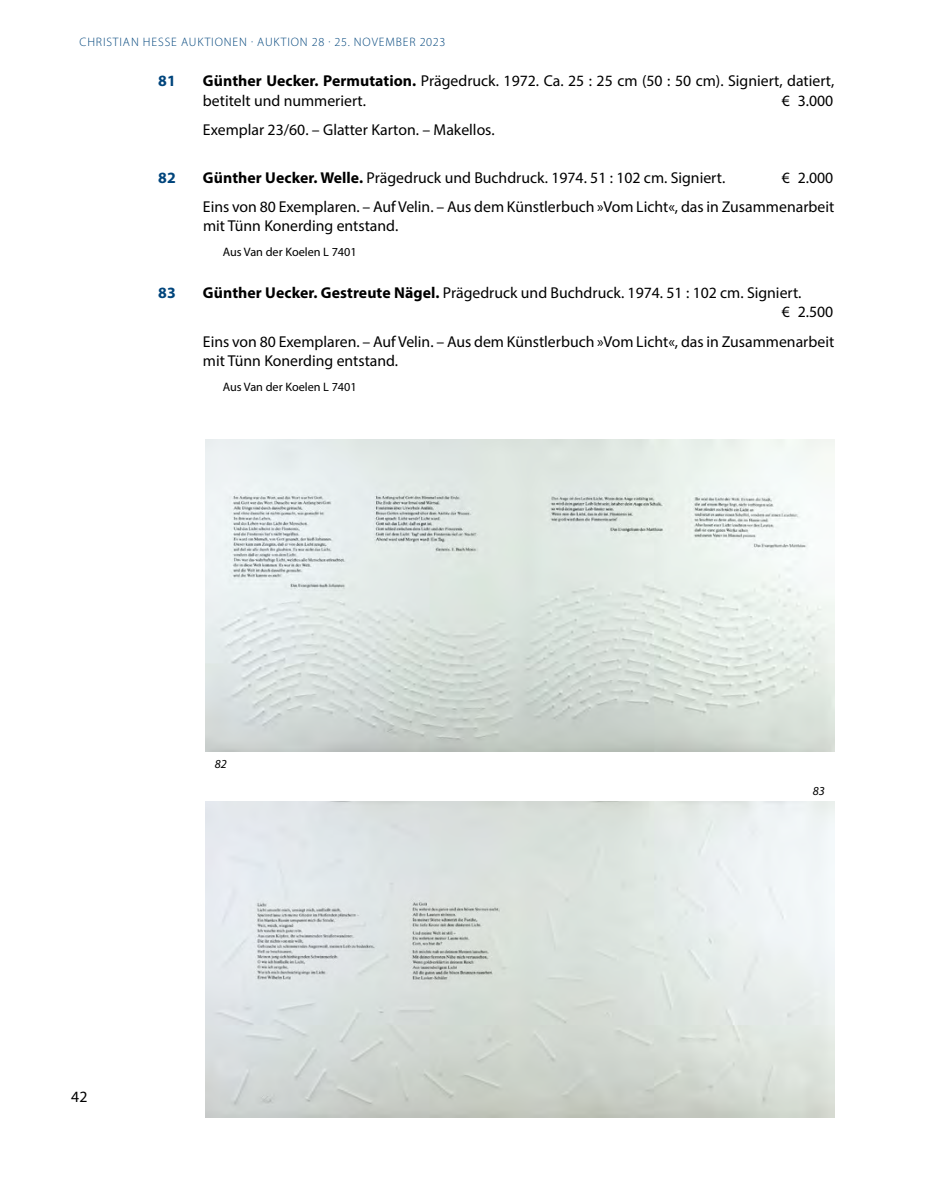
<style>
.page{position:relative;width:943px;height:1191px;background:#fff}
.page>*{position:absolute;margin:0;border:0;box-sizing:border-box;transform-origin:0 0}
.t1{font:15.75px/19.2px "Myriad Pro";color:#000}
.t2{font:700 15.75px "Myriad Pro";color:#00457c}
.t3{font:300 12.25px "Myriad Pro";letter-spacing:.07em;color:#00457c}
.t4{font:12.25px "Myriad Pro";color:#000}
.t5{font:italic 12.25px "Myriad Pro";color:#000}
.s1{font-weight:700}
</style>
<div class="page">
<img style="left:206px;top:439px;width:628px;height:312px">
<img style="left:206px;top:801px;width:628px;height:316px">
<p class="t3" style="left:79px;top:36px;width:367px">CHRISTIAN HESSE AUKTIONEN · AUKTION 28 · 25. NOVEMBER 2023</p>
<p class="t2" style="left:158px;top:71px;width:19px">81</p>
<p class="t1" style="left:203px;top:71px;width:633px"><span class="s1">Günther Uecker. Permutation.</span> Prägedruck. 1972. Ca. 25 : 25 cm (50 : 50 cm). Signiert, datiert, betitelt und nummeriert.</p>
<p class="t1" style="left:781px;top:90px;width:53px">€ 3.000</p>
<p class="t1" style="left:203px;top:120px;width:293px">Exemplar 23/60. – Glatter Karton. – Makellos.</p>
<p class="t2" style="left:158px;top:167px;width:19px">82</p>
<p class="t1" style="left:203px;top:167px;width:523px"><span class="s1">Günther Uecker. Welle.</span> Prägedruck und Buchdruck. 1974. 51 : 102 cm. Signiert.</p>
<p class="t1" style="left:203px;top:162px;width:633px;line-height:29.2px;text-align:right">€ 2.000<br>Eins von 80 Exemplaren. – Auf Velin. – Aus dem Künstlerbuch »Vom Licht«, das in Zusammenarbeit</p>
<p class="t1" style="left:203px;top:216px;width:197px">mit Tünn Konerding entstand.</p>
<p class="t4" style="left:223px;top:244px;width:135px">Aus Van der Koelen L 7401</p>
<p class="t2" style="left:158px;top:282px;width:19px">83</p>
<p class="t1" style="left:781px;top:283px;width:53px;text-indent:-578px"><span class="s1">Günther Uecker. Gestreute Nägel.</span> Prägedruck und Buchdruck. 1974. 51 : 102 cm. Signiert.<br>€ 2.500</p>
<p class="t1" style="left:203px;top:331px;width:632px">Eins von 80 Exemplaren. – Auf Velin. – Aus dem Künstlerbuch »Vom Licht«, das in Zusammenarbeit mit Tünn Konerding entstand.</p>
<p class="t4" style="left:223px;top:379px;width:135px">Aus Van der Koelen L 7401</p>
<p class="t5" style="left:215px;top:756px;width:14px">82</p>
<p class="t1" style="left:71px;top:1087px;width:18px">42</p>
<p class="t5" style="left:812px;top:783px;width:14px">83</p>
</div>
